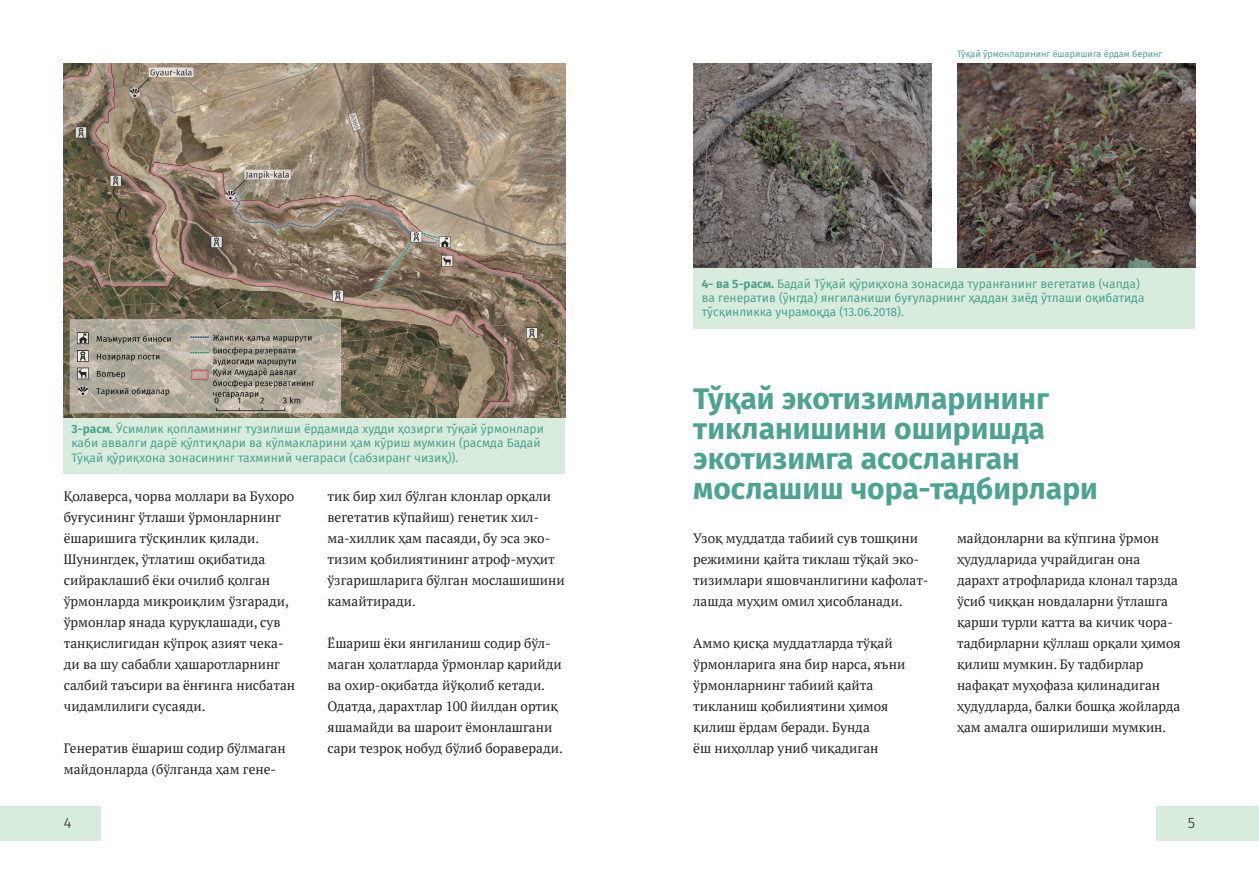
<style>
.page{position:relative;width:1259px;height:893px;background:#fff}
.page>*{position:absolute;margin:0;border:0;box-sizing:border-box;transform-origin:0 0}
.t1{font:700 30px/30px "Fira Sans";color:#4ca391}
.t2{font:300 15px "Fira Sans";color:#231f20}
.текст{font:13.5px/21px "PT Serif";color:#231f20}
.подпись_рисунок{font:12px/14.4px "Fira Sans";color:#4ca391}
.t3{font:9px "Fira Sans";color:#4ca391}
.s1{font-weight:700}
</style>
<div class="page">
<div style="left:0;top:807px;width:101px;height:34px;background:#d8ecdd"></div>
<div style="left:1157px;top:807px;width:102px;height:34px;background:#d8ecdd"></div>
<div style="left:63px;top:413px;width:502px;height:61px;background:#d8ecdd"></div>
<img style="left:63px;top:64px;width:503px;height:353px">
<div style="left:693px;top:268px;width:502px;height:60px;background:#d8ecdd"></div>
<img style="left:693px;top:64px;width:238px;height:204px">
<img style="left:957px;top:64px;width:238px;height:204px">
<p class="t3" style="left:957px;top:47px;width:207px">Тўқай ўрмонларининг ёшаришига ёрдам беринг</p>
<p class="подпись_рисунок" style="left:72px;top:421px;width:474px"><span class="s1">3-расм</span>. Ўсимлик қопламининг тузилиши ёрдамида худди ҳозирги тўқай ўрмонлари каби аввалги дарё қўлтиқлари ва кўлмакларини ҳам кўриш мумкин (расмда Бадай<br>Тўқай қўриқхона зонасининг тахминий чегараси (сабзиранг чизиқ)).</p>
<p class="текст" style="left:64px;top:486px;width:233px">Қолаверса, чорва моллари ва Бухоро буғусининг ўтлаши ўрмонларнинг ёшаришига тўсқинлик қилади.<br>Шунингдек, ўтлатиш оқибатида сийраклашиб ёки очилиб қолган ўрмонларда микроиқлим ўзгаради, ўрмонлар янада қуруқлашади, сув танқислигидан кўпроқ азият чека&shy;ди ва шу сабабли ҳашаротларнинг салбий таъсири ва ёнғинга нисбатан чидамлилиги сусаяди.</p>
<p class="текст" style="left:64px;top:738px;width:223px">Генератив ёшариш содир бўлмаган майдонларда (бўлганда ҳам гене-</p>
<p class="текст" style="left:327px;top:486px;width:239px">тик бир хил бўлган клонлар орқали вегетатив кўпайиш) генетик хил&shy;ма-хиллик ҳам пасаяди, бу эса эко&shy;тизим қобилиятининг атроф-муҳит ўзгаришларига бўлган мослашишини камайтиради.</p>
<p class="текст" style="left:327px;top:633px;width:237px">Ёшариш ёки янгиланиш содир бўл&shy;маган ҳолатларда ўрмонлар қарийди ва охир-оқибатда йўқолиб кетади.<br>Одатда, дарахтлар 100 йилдан ортиқ яшамайди ва шароит ёмонлашгани сари тезроқ нобуд бўлиб бораверади.</p>
<p class="подпись_рисунок" style="left:702px;top:276px;width:444px"><span class="s1">4- ва 5-расм.</span> Бадай Тўқай қўриқхона зонасида туранғанинг вегетатив (чапда) ва генератив (ўнгда) янгиланиши буғуларнинг ҳаддан зиёд ўтлаши оқибатида тўсқинликка учрамоқда (13.06.2018).</p>
<p class="t1" style="left:693px;top:381px;width:406px">Тўқай экотизимларининг тикланишини оширишда экотизимга асосланган мослашиш чора-тадбирлари</p>
<p class="текст" style="left:693px;top:528px;width:237px">Узоқ муддатда табиий сув тошқини режимини қайта тиклаш тўқай эко&shy;тизимлари яшовчанлигини кафолат&shy;лашда муҳим омил ҳисобланади.</p>
<p class="текст" style="left:693px;top:633px;width:213px">Аммо қисқа муддатларда тўқай ўрмонларига яна бир нарса, яъни ўрмонларнинг табиий қайта тикланиш қобилиятини ҳимоя қилиш ёрдам беради. Бунда<br>ёш ниҳоллар униб чиқадиган</p>
<p class="текст" style="left:957px;top:528px;width:225px">майдонларни ва кўпгина ўрмон ҳудудларида учрайдиган она дарахт атрофларида клонал тарзда ўсиб чиққан новдаларни ўтлашга қарши турли катта ва кичик чора&shy;тадбирларни қўллаш орқали ҳимоя қилиш мумкин. Бу тадбирлар нафақат муҳофаза қилинадиган ҳудудларда, балки бошқа жойларда ҳам амалга оширилиши мумкин.</p>
<p class="t2" style="left:64px;top:812px;width:9px">4</p>
<p class="t2" style="left:1187px;top:812px;width:9px">5</p>
</div>
